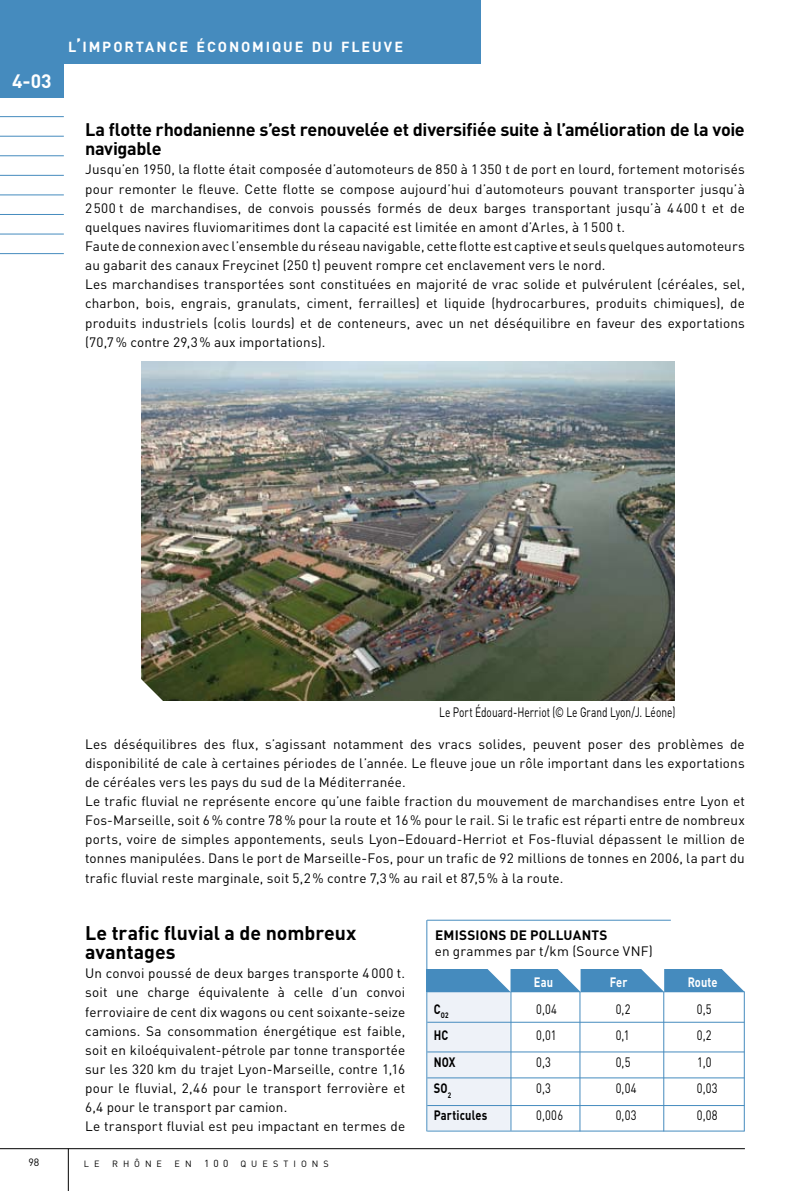
<style>
.page{position:relative;width:796px;height:1191px;background:#fff}
.page>*{position:absolute;margin:0;border:0;box-sizing:border-box;transform-origin:0 0}
.t1{font:700 19.5px/19.2px "DIN";color:#000}
.t2{font:700 19.2px "DIN";color:#fff}
.t3{font:700 18px/19.2px "DIN";letter-spacing:-.02em;color:#000}
.t4{font:700 14.4px "DIN";letter-spacing:.13em;color:#fff}
.t5{font:13.5px/19.2px "DIN";letter-spacing:.01em;color:#000}
.t6{font:13.5px "DIN";letter-spacing:.01em;color:#000;scale:.82 1}
.t7{font:13.5px "DIN";letter-spacing:.01em;color:#000;scale:.75 1}
.t8{font:700 13.5px "DIN";letter-spacing:.015em;color:#000}
.t9{font:700 13.5px "DIN";letter-spacing:.015em;color:#000;scale:.82 1}
.t10{font:700 13.5px "DIN";letter-spacing:.01em;color:#fff;scale:.82 1}
.t11{font:10.5px "DIN";color:#000}
.t12{font:9px "DIN";letter-spacing:.555em;color:#000}
.t13{font:700 7.8px "DIN";color:#000;scale:.82 1}
.s1{font-size:19.2px}
.s2{font-size:10.2px}
</style>
<div class="page">
<hr style="left:68px;top:1148px;width:1px;height:43px;background:#000">
<hr style="left:0;top:1148px;width:744px;height:1px;background:#000">
<div style="left:0;top:0;width:480px;height:64px;background:#458bbe"></div>
<div style="left:0;top:0;width:64px;height:98px;background:#458bbe"></div>
<hr style="left:0;top:116px;width:64px;height:1px;background:#458bbe">
<hr style="left:0;top:136px;width:64px;height:1px;background:#458bbe">
<hr style="left:0;top:155px;width:64px;height:1px;background:#458bbe">
<hr style="left:0;top:175px;width:64px;height:1px;background:#458bbe">
<hr style="left:0;top:194px;width:64px;height:1px;background:#458bbe">
<hr style="left:0;top:214px;width:64px;height:1px;background:#458bbe">
<hr style="left:0;top:234px;width:64px;height:1px;background:#458bbe">
<hr style="left:0;top:253px;width:64px;height:1px;background:#458bbe">
<div style="left:426px;top:991px;width:84px;height:139px;background:#eef2f8"></div>
<div style="left:426px;top:990px;width:85px;height:141px;border:2px solid #fff"></div>
<hr style="left:579px;top:990px;width:1px;height:141px;background:#458bbe">
<hr style="left:663px;top:991px;width:1px;height:140px;background:#458bbe">
<hr style="left:426px;top:920px;width:1px;height:211px;background:#458bbe">
<hr style="left:426px;top:991px;width:318px;height:1px;background:#458bbe">
<hr style="left:427px;top:1021px;width:317px;height:1px;background:#458bbe">
<hr style="left:427px;top:1051px;width:317px;height:1px;background:#458bbe">
<hr style="left:427px;top:1077px;width:317px;height:1px;background:#458bbe">
<hr style="left:427px;top:1105px;width:317px;height:1px;background:#458bbe">
<hr style="left:427px;top:1130px;width:317px;height:1px;background:#458bbe">
<div style="left:426px;top:969px;width:317px;height:22px;background:#458bbe"></div>
<svg style="left:557px;top:969px;width:23px;height:23px"></svg>
<svg style="left:641px;top:969px;width:22px;height:22px"></svg>
<svg style="left:722px;top:969px;width:22px;height:22px"></svg>
<hr style="left:743px;top:991px;width:1px;height:140px;background:#458bbe">
<hr style="left:510px;top:991px;width:1px;height:139px;background:#458bbe">
<svg style="left:487px;top:969px;width:23px;height:23px"></svg>
<hr style="left:427px;top:919px;width:243px;height:1px;background:#458bbe">
<img style="left:141px;top:361px;width:532px;height:339px">
<svg style="left:141px;top:677px;width:24px;height:24px"></svg>
<h2 class="t2" style="left:12px;top:68px;width:41px">4-03</h2>
<p class="t4" style="left:68px;top:37px;width:336px">L<span class="s1">’</span>IMPORTANCE ÉCONOMIQUE DU FLEUVE</p>
<h3 class="t3" style="left:85px;top:119px;width:660px">La flotte rhodanienne s’est renouvelée et diversifiée suite à l’amélioration de la voie navigable</h3>
<p class="t5" style="left:85px;top:160px;width:661px">Jusqu’en 1950, la flotte était composée d’automoteurs de 850 à 1350 t de port en lourd, fortement motorisés pour remonter le fleuve. Cette flotte se compose aujourd’hui d’automoteurs pouvant transporter jusqu’à 2500 t de marchandises, de convois poussés formés de deux barges transportant jusqu’à 4400 t et de quelques navires fluviomaritimes dont la capacité est limitée en amont d’Arles, à 1500 t.<br>Faute de connexion avec l’ensemble du réseau navigable, cette flotte est captive et seuls quelques automoteurs au gabarit des canaux Freycinet (250 t) peuvent rompre cet enclavement vers le nord.<br>Les marchandises transportées sont constituées en majorité de vrac solide et pulvérulent (céréales, sel, charbon, bois, engrais, granulats, ciment, ferrailles) et liquide (hydrocarbures, produits chimiques), de produits industriels (colis lourds) et de conteneurs, avec un net déséquilibre en faveur des exportations (70,7% contre 29,3% aux importations).</p>
<p class="t7" style="left:439px;top:704px;width:316px">Le Port Édouard-Herriot (© Le Grand Lyon/J. Léone)</p>
<p class="t5" style="left:85px;top:734px;width:661px">Les déséquilibres des flux, s’agissant notamment des vracs solides, peuvent poser des problèmes de disponibilité de cale à certaines périodes de l’année. Le fleuve joue un rôle important dans les exportations de céréales vers les pays du sud de la Méditerranée.<br>Le trafic fluvial ne représente encore qu’une faible fraction du mouvement de marchandises entre Lyon et Fos-Marseille, soit 6% contre 78% pour la route et 16% pour le rail. Si le trafic est réparti entre de nombreux ports, voire de simples appontements, seuls Lyon–Edouard-Herriot et Fos-fluvial dépassent le million de tonnes manipulées. Dans le port de Marseille-Fos, pour un trafic de 92 millions de tonnes en 2006, la part du trafic fluvial reste marginale, soit 5,2% contre 7,3% au rail et 87,5% à la route.</p>
<h1 class="t1" style="left:85px;top:922px;width:273px">Le trafic fluvial a de nombreux avantages</h1>
<p class="t5" style="left:85px;top:963px;width:321px">Un convoi poussé de deux barges transporte 4000 t. soit une charge équivalente à celle d’un convoi ferroviaire de cent dix wagons ou cent soixante-seize camions. Sa consommation énergétique est faible, soit en kiloéquivalent-pétrole par tonne transportée sur les 320 km du trajet Lyon-Marseille, contre 1,16 pour le fluvial, 2,46 pour le transport ferrovière et 6,4 pour le transport par camion.<br>Le transport fluvial est peu impactant en termes de</p>
<p class="t8" style="left:435px;top:926px;width:121px">Emissions de pollu</p>
<p class="t8" style="left:572px;top:926px;width:36px">ants</p>
<p class="t5" style="left:434px;top:941px;width:219px">en grammes par t/km (Source VNF)</p>
<p class="t10" style="left:533px;top:973px;width:25px">Eau</p>
<p class="t10" style="left:609px;top:973px;width:23px">Fer</p>
<p class="t10" style="left:687px;top:973px;width:38px">Route</p>
<p class="t13" style="left:433px;top:1010px;width:20px"><sup>C</sup>O2</p>
<p class="t6" style="left:536px;top:1000px;width:27px">0,04</p>
<p class="t6" style="left:615px;top:1000px;width:20px">0,2</p>
<p class="t6" style="left:696px;top:1000px;width:19px">0,5</p>
<p class="t9" style="left:433px;top:1026px;width:19px">HC</p>
<p class="t6" style="left:536px;top:1026px;width:27px">0,01</p>
<p class="t6" style="left:615px;top:1026px;width:18px">0,1</p>
<p class="t6" style="left:696px;top:1026px;width:20px">0,2</p>
<p class="t9" style="left:433px;top:1052px;width:28px">NOX</p>
<p class="t6" style="left:536px;top:1053px;width:20px">0,3</p>
<p class="t6" style="left:615px;top:1053px;width:19px">0,5</p>
<p class="t6" style="left:697px;top:1053px;width:19px">1,0</p>
<p class="t9" style="left:433px;top:1079px;width:23px">SO <sub>2</sub></p>
<p class="t6" style="left:536px;top:1079px;width:20px">0,3</p>
<p class="t6" style="left:615px;top:1079px;width:27px">0,04</p>
<p class="t6" style="left:696px;top:1079px;width:27px">0,03</p>
<p class="t9" style="left:433px;top:1105px;width:67px">Particules</p>
<p class="t6" style="left:536px;top:1106px;width:34px">0,006</p>
<p class="t6" style="left:615px;top:1106px;width:27px">0,03</p>
<p class="t6" style="left:696px;top:1106px;width:27px">0,08</p>
<p class="t11" style="left:28px;top:1155px;width:12px">98</p>
<p class="t12" style="left:84px;top:1158px;width:17px">L E</p>
<p class="t12" style="left:112px;top:1158px;width:51px">RHÔNE</p>
<p class="t12" style="left:174px;top:1158px;width:156px">EN <span class="s2">100</span> QUESTIONS</p>
</div>
